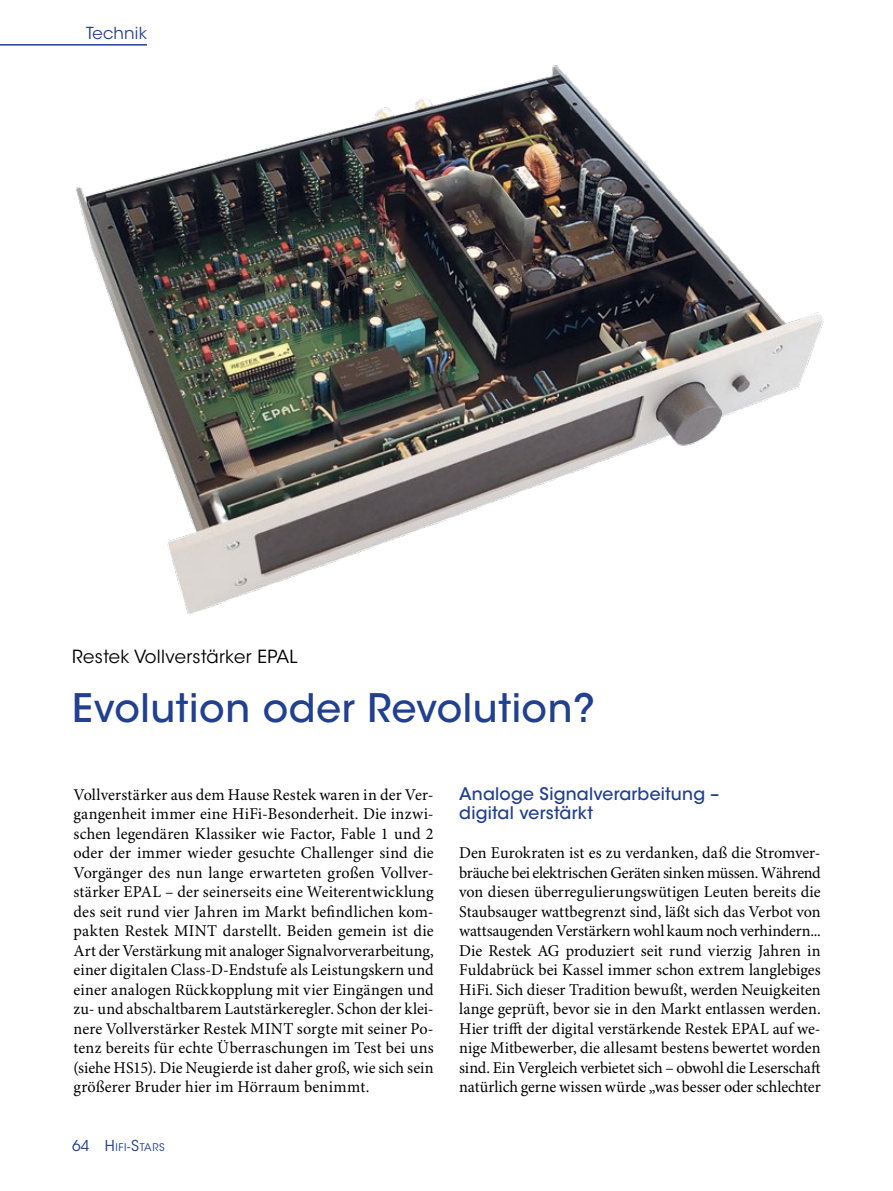
<style>
.page{position:relative;width:893px;height:1191px;background:#fff}
.page>*{position:absolute;margin:0;border:0;box-sizing:border-box;transform-origin:0 0}
.t1{font:500 39px "ITC Avant Garde Std";letter-spacing:.015em;color:#224090}
.t2{font:18px "ITC Avant Garde Std";letter-spacing:.02em;color:#000}
.t3{font:500 17.25px/19.5px "ITC Avant Garde Std";letter-spacing:.01em;color:#224090}
.t4{font:16.5px/19.5px "Minion Pro";color:#000;text-align:justify}
.t5{font:16.5px "ITC Avant Garde Std";letter-spacing:.01em;color:#224090}
.t6{font:15px "ITC Avant Garde Std";color:#224090}
.t7{font:10.5px "ITC Avant Garde Std";letter-spacing:.055em;color:#224090}
.s1{font-size:15px}
.s2{font-size:12px}
</style>
<div class="page">
<img style="left:76px;top:44px;width:748px;height:571px">
<hr style="left:0;top:44px;width:147px;height:2px;background:#224090">
<p class="t5" style="left:86px;top:23px;width:62px">Technik</p>
<p class="t2" style="left:72px;top:646px;width:227px">Restek Vollverstärker EPAL</p>
<h1 class="t1" style="left:72px;top:683px;width:524px">Evolution oder Revolution?</h1>
<p class="t4" style="left:74px;top:785px;width:362px">Vollverstärker aus dem Hause Restek waren in der Ver&shy;gangenheit immer eine HiFi-Besonderheit. Die inzwi&shy;schen legendären Klassiker wie Factor, Fable 1 und 2 oder der immer wieder gesuchte Challenger sind die Vorgänger des nun lange erwarteten großen Vollver&shy;stärker EPAL – der seinerseits eine Weiterentwicklung des seit rund vier Jahren im Markt befindlichen kom&shy;pakten Restek MINT darstellt. Beiden gemein ist die Art der Verstärkung mit analoger Signalvorverarbeitung, einer digitalen Class-D-Endstufe als Leistungskern und einer analogen Rückkopplung mit vier Eingängen und zu- und abschaltbarem Lautstärkeregler. Schon der klei&shy;nere Vollverstärker Restek MINT sorgte mit seiner Po&shy;tenz bereits für echte Überraschungen im Test bei uns (siehe HS15). Die Neugierde ist daher groß, wie sich sein größerer Bruder hier im Hörraum benimmt.</p>
<p class="t6" style="left:72px;top:1136px;width:19px">64</p>
<p class="t7" style="left:105px;top:1140px;width:61px"><span class="s1">H</span>IFI<span class="s2">-</span><span class="s1">S</span>TARS</p>
<p class="t3" style="left:459px;top:784px;width:261px">Analoge Signalverarbeitung – digital verstärkt</p>
<p class="t4" style="left:459px;top:844px;width:363px">Den Eurokraten ist es zu verdanken, daß die Stromver&shy;bräuche bei elektrischen Geräten sinken müssen. Während von diesen überregulierungswütigen Leuten bereits die Staubsauger wattbegrenzt sind, läßt sich das Verbot von wattsaugenden Verstärkern wohl kaum noch verhindern...<br>Die Restek AG produziert seit rund vierzig Jahren in Fuldabrück bei Kassel immer schon extrem langlebiges HiFi. Sich dieser Tradition bewußt, werden Neuigkeiten lange geprüft, bevor sie in den Markt entlassen werden.<br>Hier trifft der digital verstärkende Restek EPAL auf we&shy;nige Mitbewerber, die allesamt bestens bewertet worden sind. Ein Vergleich verbietet sich – obwohl die Leserschaft natürlich gerne wissen würde „was besser oder schlechter</p>
</div>
